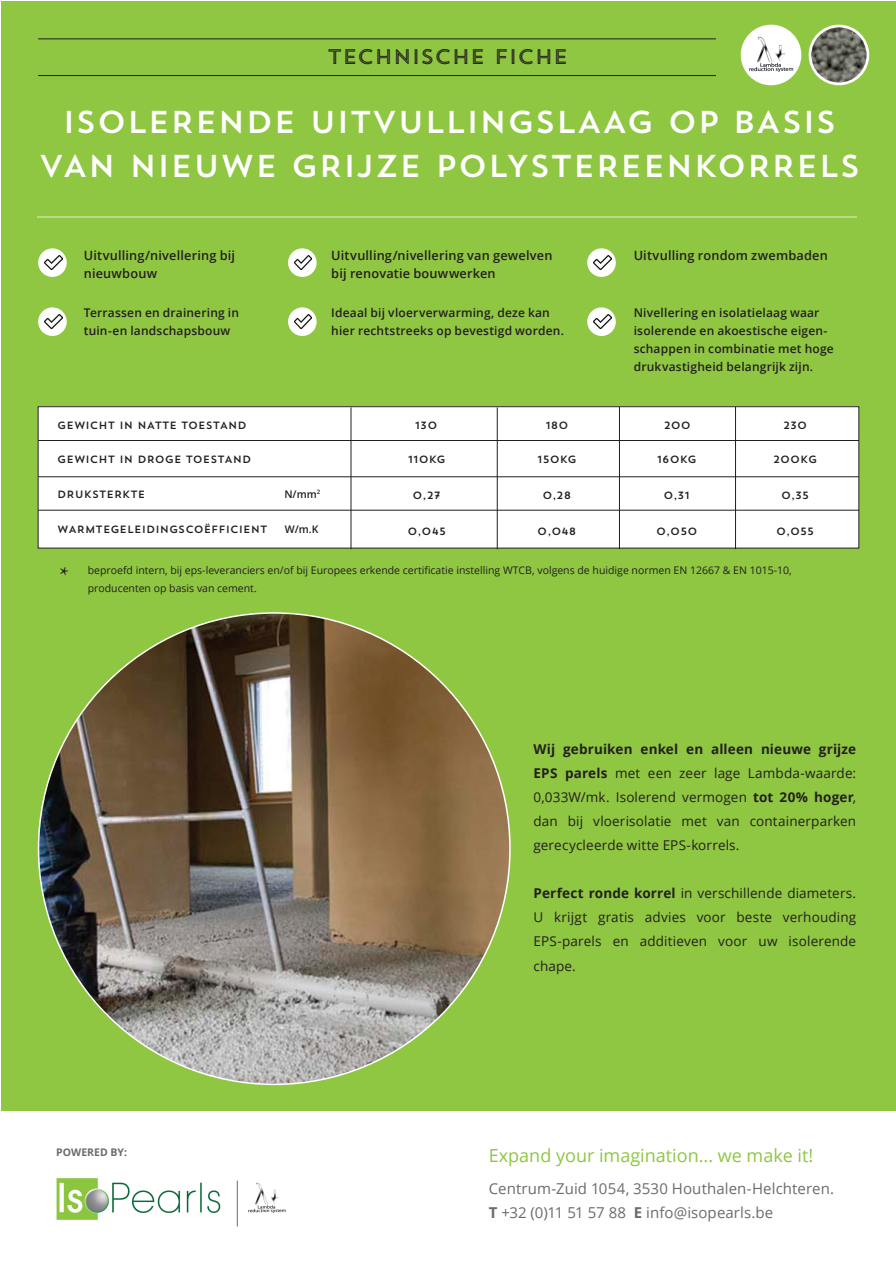
<style>
.page{position:relative;width:896px;height:1266px;background:#fff}
.page>*{position:absolute;margin:0;border:0;box-sizing:border-box;transform-origin:0 0}
.t1{font:31.5px/43.5px "Trend Sans One";color:#fff;text-align:center}
.t2{font:24px "Minion Pro";color:#231f20}
.t3{font:21px "Trend Sans Five";color:#231f20}
.t4{font:18px "Open Sans";color:#8fc642}
.t5{font:15px/24px "Open Sans";letter-spacing:.005em;color:#6b6b6e}
.t6{font:13.5px/24px "Open Sans";letter-spacing:.01em;color:#231f20;text-align:justify}
.t7{font:600 12.75px/18px "Open Sans";letter-spacing:.015em;color:#231f20}
.t8{font:600 12px/18px "Open Sans";letter-spacing:.015em;color:#231f20}
.t9{font:10.5px/18px "Open Sans";color:#231f20}
.t10{font:10.5px "Trend Sans One";color:#231f20}
.t11{font:700 10.5px "Open Sans";color:#6b6b6e}
.t12{font:600 10.5px "Open Sans";color:#231f20}
.s1{font-weight:700}
</style>
<div class="page">
<div style="left:1px;top:1px;width:894px;height:1109px;background:#8fc642"></div>
<div style="left:288px;top:248px;width:28px;height:29px;background:#fff;border-radius:50%"></div>
<img style="left:294px;top:256px;width:18px;height:14px">
<div style="left:38px;top:248px;width:29px;height:29px;background:#fff;border-radius:50%"></div>
<img style="left:44px;top:256px;width:18px;height:14px">
<div style="left:587px;top:248px;width:28px;height:29px;background:#fff;border-radius:50%"></div>
<img style="left:593px;top:256px;width:18px;height:14px">
<div style="left:288px;top:307px;width:28px;height:29px;background:#fff;border-radius:50%"></div>
<img style="left:294px;top:315px;width:18px;height:14px">
<div style="left:38px;top:307px;width:29px;height:29px;background:#fff;border-radius:50%"></div>
<img style="left:44px;top:315px;width:18px;height:14px">
<div style="left:587px;top:307px;width:28px;height:29px;background:#fff;border-radius:50%"></div>
<img style="left:593px;top:315px;width:18px;height:14px">
<img style="left:56px;top:1178px;width:165px;height:42px">
<img style="left:248px;top:1182px;width:38px;height:31px">
<hr style="left:237px;top:1180px;width:1px;height:46px;background:#6b6b6e">
<hr style="left:38px;top:75px;width:678px;height:1px;background:#231f20">
<hr style="left:38px;top:38px;width:678px;height:1px;background:#231f20">
<div style="left:742px;top:26px;width:58px;height:58px;background:#fff;border-radius:50%"></div>
<img style="left:748px;top:31px;width:46px;height:42px">
<div style="left:740px;top:25px;width:61px;height:60px;border:3px solid #fff;border-radius:50%"></div>
<img style="left:810px;top:26px;width:57px;height:58px;border-radius:29px">
<div style="left:808px;top:25px;width:61px;height:60px;border:3px solid #fff;border-radius:50%"></div>
<img style="left:39px;top:613px;width:471px;height:471px;border-radius:236px">
<div style="left:38px;top:407px;width:820px;height:141px;background:#fff"></div>
<div style="left:38px;top:406px;width:821px;height:142px;border:1px solid #231f20"></div>
<hr style="left:38px;top:476px;width:820px;height:1px;background:#231f20">
<hr style="left:38px;top:510px;width:820px;height:1px;background:#231f20">
<hr style="left:38px;top:440px;width:820px;height:1px;background:#231f20">
<hr style="left:619px;top:407px;width:1px;height:142px;background:#231f20">
<hr style="left:735px;top:407px;width:1px;height:142px;background:#231f20">
<hr style="left:350px;top:407px;width:1px;height:142px;background:#231f20">
<hr style="left:497px;top:407px;width:1px;height:142px;background:#231f20">
<hr style="left:37px;top:216px;width:819px;height:2px;background:#bbd98b">
<h3 class="t3" style="left:327px;top:43px;width:242px">TECHNISCHE FICHE</h3>
<h1 class="t1" style="left:39px;top:100px;width:823px">ISOLERENDE UITVULLINGSLAAG OP BASIS<br>VAN NIEUWE GRIJZE POLYSTEREENKORRELS</h1>
<p class="t7" style="left:84px;top:246px;width:153px">Uitvulling/nivellering bij nieuwbouw</p>
<p class="t7" style="left:331px;top:246px;width:223px">Uitvulling/nivellering van gewelven bij renovatie bouwwerken</p>
<p class="t7" style="left:633px;top:246px;width:196px">Uitvulling rondom zwembaden</p>
<p class="t8" style="left:84px;top:303px;width:157px">Terrassen en drainering in tuin-en landschapsbouw</p>
<p class="t8" style="left:331px;top:303px;width:234px">Ideaal bij vloerverwarming, deze kan hier rechtstreeks op bevestigd worden.</p>
<p class="t8" style="left:633px;top:303px;width:201px">Nivellering en isolatielaag waar isolerende en akoestische eigen&shy;schappen in combinatie met hoge drukvastigheid belangrijk zijn.</p>
<p class="t10" style="left:57px;top:418px;width:191px">GEWICHT IN NATTE TOESTAND</p>
<p class="t10" style="left:415px;top:418px;width:24px">130</p>
<p class="t10" style="left:545px;top:418px;width:25px">180</p>
<p class="t10" style="left:663px;top:418px;width:29px">200</p>
<p class="t10" style="left:783px;top:418px;width:26px">230</p>
<p class="t10" style="left:57px;top:452px;width:196px">GEWICHT IN DROGE TOESTAND</p>
<p class="t10" style="left:57px;top:487px;width:90px">DRUKSTERKTE</p>
<p class="t12" style="left:284px;top:486px;width:37px">N/mm<sup>2</sup></p>
<p class="t10" style="left:57px;top:522px;width:212px">WARMTEGELEIDINGSCOËFFICIENT</p>
<p class="t12" style="left:285px;top:522px;width:35px">W/m.K</p>
<p class="t10" style="left:407px;top:452px;width:40px">110kg</p>
<p class="t10" style="left:412px;top:488px;width:30px">0,27</p>
<p class="t10" style="left:407px;top:524px;width:40px">0,045</p>
<p class="t10" style="left:537px;top:452px;width:41px">150kg</p>
<p class="t10" style="left:542px;top:488px;width:30px">0,28</p>
<p class="t10" style="left:537px;top:524px;width:41px">0,048</p>
<p class="t10" style="left:656px;top:452px;width:41px">160kg</p>
<p class="t10" style="left:663px;top:488px;width:28px">0,31</p>
<p class="t10" style="left:656px;top:524px;width:43px">0,050</p>
<p class="t10" style="left:773px;top:452px;width:46px">200kg</p>
<p class="t10" style="left:781px;top:488px;width:30px">0,35</p>
<p class="t10" style="left:776px;top:524px;width:40px">0,055</p>
<h2 class="t2" style="left:59px;top:559px;width:11px">*</h2>
<p class="t9" style="left:88px;top:561px;width:705px">beproefd intern, bij eps-leveranciers en/of bij Europees erkende certificatie instelling WTCB, volgens de huidige normen EN 12667 &amp; EN 1015-10, producenten op basis van cement.</p>
<p class="t6" style="left:533px;top:737px;width:324px"><span class="s1">Wij gebruiken enkel en alleen nieuwe grijze EPS parels</span> met een zeer lage Lambda-waarde:<br>0,033W/mk. Isolerend vermogen <span class="s1">tot 20% hoger</span>, dan bij vloerisolatie met van containerparken gerecycleerde witte EPS-korrels.</p>
<p class="t6" style="left:533px;top:881px;width:324px"><span class="s1">Perfect ronde korrel</span> in verschillende diameters.<br>U krijgt gratis advies voor beste verhouding EPS-parels en additieven voor uw isolerende chape.</p>
<p class="t11" style="left:56px;top:1144px;width:72px">POWERED BY:</p>
<h3 class="t4" style="left:488px;top:1143px;width:326px">Expand your imagination... we make it!</h3>
<p class="t5" style="left:488px;top:1176px;width:347px">Centrum-Zuid 1054, 3530 Houthalen-Helchteren.<br><span class="s1">T</span> +32 (0)11 51 57 88 <span class="s1">E</span> info@isopearls.be</p>
</div>
